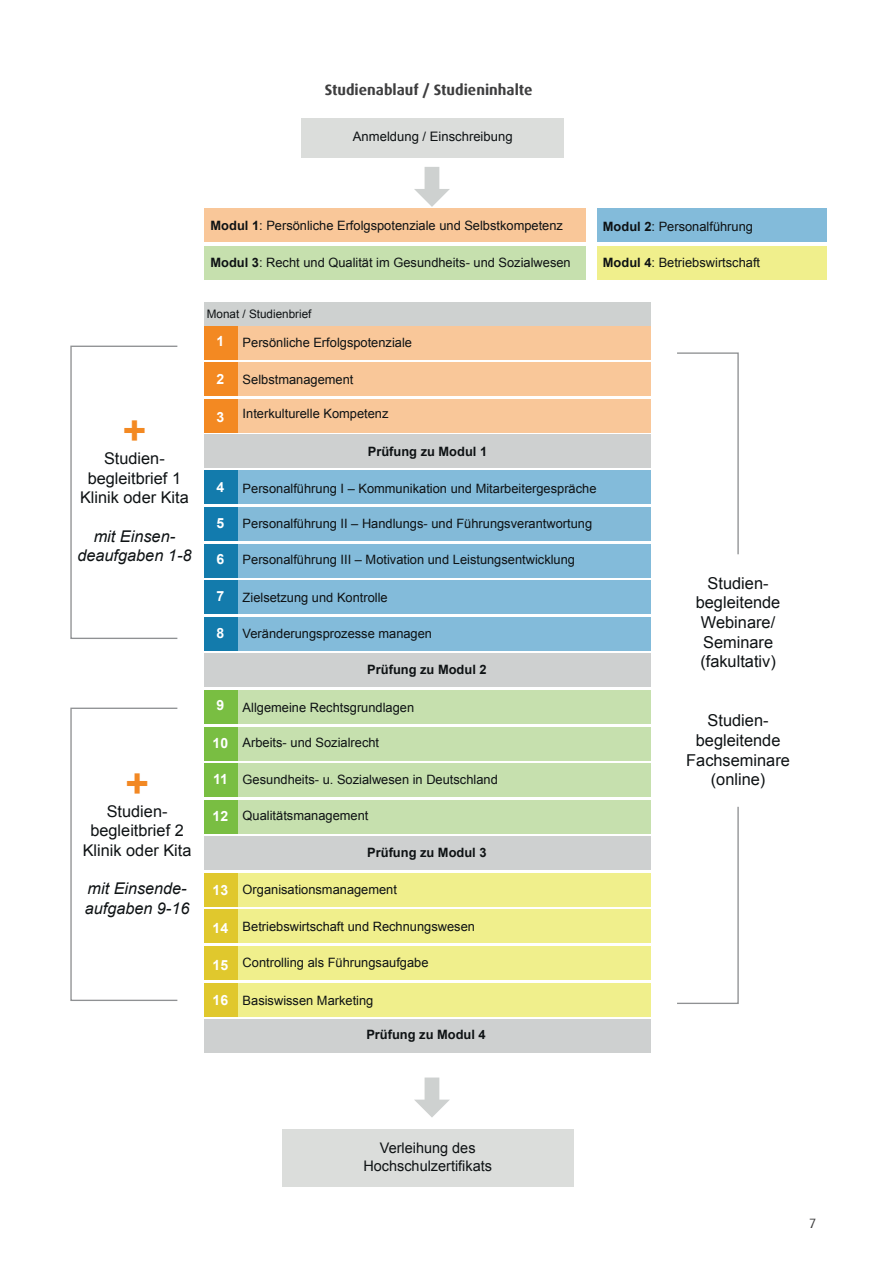
<style>
.page{position:relative;width:893px;height:1263px;background:#fff}
.page>*{position:absolute;margin:0;border:0;box-sizing:border-box;transform-origin:0 0}
.t1{font:700 40.35px "Arial";color:#f38922}
.t2{font:700 40.35px "Arial";color:#f28823}
.t3{font:16.35px/19.6px "Arial";color:#0e1214;text-align:center}
.t4{font:16.2px/19.4px "Arial";color:#0e1214;text-align:center}
.t5{font:italic 16.2px/19.4px "Arial";color:#0e1214;text-align:center}
.t6{font:700 15px "Dax Offc";color:#3e3e3f}
.t7{font:14.55px/17.5px "Arial";color:#0e1214;text-align:center}
.t8{font:700 14.1px "Arial";color:#fff}
.t9{font:13.5px "Dax Offc";color:#3e3e3f}
.t10{font:13.05px "Arial";color:#0e1214}
.t11{font:12.9px "Arial";color:#0e1214}
.t12{font:700 12.9px "Arial";color:#0e1214}
.t13{font:11.7px "Arial";color:#0e1214}
.s1{font-weight:700}
</style>
<div class="page">
<div style="left:204px;top:302px;width:447px;height:24px;background:#ced1d0"></div>
<div style="left:70px;top:708px;width:108px;height:293px;border:1px solid #8f9193"></div>
<div style="left:70px;top:346px;width:108px;height:293px;border:1px solid #8f9193"></div>
<div style="left:204px;top:208px;width:382px;height:34px;background:#f9c799"></div>
<div style="left:597px;top:208px;width:230px;height:34px;background:#83bbda"></div>
<div style="left:597px;top:246px;width:230px;height:34px;background:#f0ef8c"></div>
<div style="left:204px;top:434px;width:447px;height:33px;background:#ced0d0"></div>
<div style="left:204px;top:654px;width:447px;height:33px;background:#ced0d0"></div>
<div style="left:204px;top:1019px;width:447px;height:34px;background:#ced0d0"></div>
<div style="left:205px;top:246px;width:381px;height:34px;background:#c6e0ae"></div>
<div style="left:204px;top:837px;width:447px;height:33px;background:#ced0d0"></div>
<div style="left:237px;top:326px;width:414px;height:33px;background:#f9c799"></div>
<div style="left:204px;top:326px;width:33px;height:33px;background:#f38922"></div>
<div style="left:237px;top:363px;width:414px;height:33px;background:#f9c799"></div>
<div style="left:204px;top:363px;width:33px;height:33px;background:#f38922"></div>
<div style="left:237px;top:399px;width:414px;height:33px;background:#f9c799"></div>
<div style="left:204px;top:399px;width:33px;height:33px;background:#f38922"></div>
<div style="left:237px;top:690px;width:414px;height:34px;background:#c6e0ae"></div>
<div style="left:204px;top:690px;width:33px;height:34px;background:#79be42"></div>
<div style="left:237px;top:727px;width:414px;height:33px;background:#c6e0ae"></div>
<div style="left:204px;top:727px;width:33px;height:33px;background:#79be42"></div>
<div style="left:237px;top:764px;width:414px;height:33px;background:#c6e0ae"></div>
<div style="left:204px;top:764px;width:33px;height:33px;background:#79be42"></div>
<div style="left:237px;top:800px;width:414px;height:33px;background:#c6e0ae"></div>
<div style="left:204px;top:800px;width:33px;height:33px;background:#79be42"></div>
<div style="left:237px;top:471px;width:414px;height:33px;background:#83bbda"></div>
<div style="left:204px;top:471px;width:33px;height:33px;background:#137bac"></div>
<div style="left:237px;top:544px;width:414px;height:33px;background:#83bbda"></div>
<div style="left:204px;top:544px;width:33px;height:33px;background:#137bac"></div>
<div style="left:237px;top:580px;width:414px;height:34px;background:#83bbda"></div>
<div style="left:204px;top:580px;width:33px;height:34px;background:#137bac"></div>
<div style="left:237px;top:617px;width:414px;height:33px;background:#83bbda"></div>
<div style="left:204px;top:617px;width:33px;height:33px;background:#137bac"></div>
<div style="left:237px;top:507px;width:414px;height:33px;background:#83bad8"></div>
<div style="left:204px;top:507px;width:33px;height:33px;background:#127bae"></div>
<div style="left:237px;top:873px;width:414px;height:33px;background:#f0ef8c"></div>
<div style="left:204px;top:873px;width:33px;height:33px;background:#e0c82d"></div>
<div style="left:237px;top:910px;width:414px;height:33px;background:#f0ef8c"></div>
<div style="left:204px;top:910px;width:33px;height:33px;background:#e0c82d"></div>
<div style="left:237px;top:946px;width:414px;height:33px;background:#f0ef8c"></div>
<div style="left:204px;top:946px;width:33px;height:33px;background:#e0c82d"></div>
<div style="left:237px;top:983px;width:414px;height:33px;background:#f0ef8c"></div>
<div style="left:204px;top:983px;width:33px;height:33px;background:#e0c82d"></div>
<div style="left:425px;top:167px;width:14px;height:24px;background:#ced1d0"></div>
<svg style="left:414px;top:189px;width:36px;height:18px"></svg>
<div style="left:425px;top:1077px;width:14px;height:25px;background:#ced1d0"></div>
<svg style="left:414px;top:1099px;width:36px;height:18px"></svg>
<svg style="left:677px;top:352px;width:62px;height:203px"></svg>
<svg style="left:677px;top:806px;width:62px;height:198px"></svg>
<div style="left:282px;top:1129px;width:291px;height:57px;background:#dbdddb"></div>
<div style="left:301px;top:118px;width:263px;height:39px;background:#dbdddb"></div>
<p class="t6" style="left:325px;top:81px;width:209px">Studienablauf / Studieninhalte</p>
<p class="t10" style="left:353px;top:128px;width:161px">Anmeldung / Einschreibung</p>
<p class="t11" style="left:211px;top:217px;width:354px"><span class="s1">Modul 1</span>: Persönliche Erfolgspotenziale und Selbstkompetenz</p>
<p class="t11" style="left:603px;top:218px;width:152px"><span class="s1">Modul 2</span>: Personalführung</p>
<p class="t11" style="left:210px;top:254px;width:362px"><span class="s1">Modul 3</span>: Recht und Qualität im Gesundheits- und Sozialwesen</p>
<p class="t11" style="left:603px;top:254px;width:159px"><span class="s1">Modul 4</span>: Betriebswirtschaft</p>
<h1 class="t1" style="left:123px;top:404px;width:25px">+</h1>
<p class="t4" style="left:80px;top:449px;width:110px">Studien&shy;begleitbrief 1<br>Klinik oder Kita</p>
<p class="t5" style="left:77px;top:527px;width:116px">mit Einsen&shy;deaufgaben 1-8</p>
<h1 class="t2" style="left:125px;top:756px;width:25px">+</h1>
<p class="t4" style="left:83px;top:802px;width:110px">Studien&shy;begleitbrief 2<br>Klinik oder Kita</p>
<p class="t5" style="left:85px;top:879px;width:106px;text-align:left">mit Einsende&shy;aufgaben 9-16</p>
<p class="t13" style="left:207px;top:307px;width:106px">Monat / Studienbrief</p>
<p class="t8" style="left:217px;top:331px;width:9px">1</p>
<p class="t8" style="left:217px;top:369px;width:9px">2</p>
<p class="t8" style="left:217px;top:407px;width:9px">3</p>
<p class="t8" style="left:217px;top:478px;width:9px">4</p>
<p class="t8" style="left:217px;top:513px;width:9px">5</p>
<p class="t8" style="left:217px;top:550px;width:9px">6</p>
<p class="t8" style="left:217px;top:587px;width:9px">7</p>
<p class="t8" style="left:217px;top:623px;width:9px">8</p>
<p class="t8" style="left:217px;top:695px;width:9px">9</p>
<p class="t8" style="left:213px;top:733px;width:17px">10</p>
<p class="t8" style="left:213px;top:770px;width:16px">11</p>
<p class="t8" style="left:213px;top:807px;width:17px">12</p>
<p class="t8" style="left:213px;top:881px;width:17px">13</p>
<p class="t8" style="left:213px;top:919px;width:17px">14</p>
<p class="t8" style="left:213px;top:955px;width:17px">15</p>
<p class="t8" style="left:213px;top:991px;width:17px">16</p>
<p class="t11" style="left:243px;top:334px;width:171px">Persönliche Erfolgspotenziale</p>
<p class="t11" style="left:243px;top:371px;width:112px">Selbstmanagement</p>
<p class="t11" style="left:243px;top:405px;width:147px">Interkulturelle Kompetenz</p>
<p class="t12" style="left:368px;top:442px;width:121px">Prüfung zu Modul 1</p>
<p class="t11" style="left:243px;top:480px;width:355px">Personalführung I – Kommunikation und Mitarbeitergespräche</p>
<p class="t11" style="left:243px;top:515px;width:351px">Personalführung II – Handlungs- und Führungsverantwortung</p>
<p class="t11" style="left:243px;top:551px;width:334px">Personalführung III – Motivation und Leistungsentwicklung</p>
<p class="t11" style="left:243px;top:588px;width:147px">Zielsetzung und Kontrolle</p>
<p class="t11" style="left:243px;top:625px;width:191px">Veränderungsprozesse managen</p>
<p class="t12" style="left:367px;top:661px;width:121px">Prüfung zu Modul 2</p>
<p class="t11" style="left:243px;top:698px;width:173px">Allgemeine Rechtsgrundlagen</p>
<p class="t11" style="left:243px;top:734px;width:138px">Arbeits- und Sozialrecht</p>
<p class="t11" style="left:243px;top:771px;width:257px">Gesundheits- u. Sozialwesen in Deutschland</p>
<p class="t11" style="left:243px;top:807px;width:127px">Qualitätsmanagement</p>
<p class="t12" style="left:367px;top:844px;width:121px">Prüfung zu Modul 3</p>
<p class="t11" style="left:243px;top:881px;width:156px">Organisationsmanagement</p>
<p class="t11" style="left:243px;top:918px;width:234px">Betriebswirtschaft und Rechnungswesen</p>
<p class="t11" style="left:243px;top:954px;width:187px">Controlling als Führungsaufgabe</p>
<p class="t11" style="left:243px;top:992px;width:132px">Basiswissen Marketing</p>
<p class="t12" style="left:366px;top:1025px;width:121px">Prüfung zu Modul 4</p>
<p class="t3" style="left:696px;top:573px;width:86px">Studien&shy;begleitende<br>Webinare/<br>Seminare (fakultativ)</p>
<p class="t3" style="left:686px;top:711px;width:105px">Studien&shy;begleitende<br>Fachseminare (online)</p>
<p class="t7" style="left:363px;top:1139px;width:130px">Verleihung des<br>Hochschulzertifikats</p>
<p class="t9" style="left:809px;top:1214px;width:9px">7</p>
</div>
